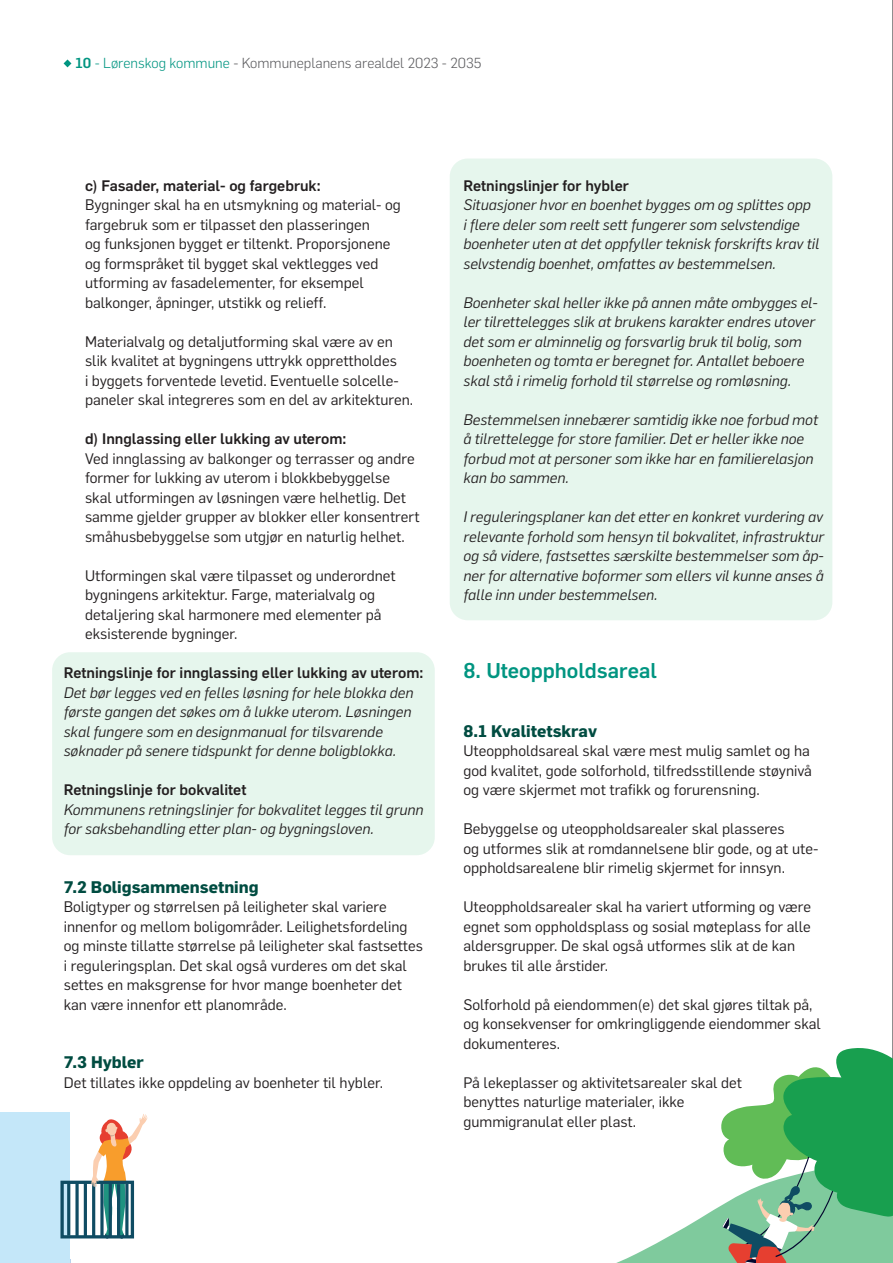
<style>
.page{position:relative;width:893px;height:1263px;background:#fff}
.page>*{position:absolute;margin:0;border:0;box-sizing:border-box;transform-origin:0 0}
.t1{font:500 21px "Flama";color:#009581}
.t2{font:700 16.5px "Flama";color:#004c41}
.t3{font:15px/19.5px "Flama";color:#231f20}
.t4{font:italic 15px/19.5px "Flama";color:#231f20}
.t5{font:500 15px "Flama";color:#231f20}
.t6{font:300 14.25px "Flama";color:#5c5c5f}
.s1{font-weight:500;color:#009581}
.s2{color:#009581}
</style>
<div class="page">
<hr style="left:892px;top:0;width:1px;height:1263px;background:#231f20">
<div style="left:52px;top:652px;width:383px;height:203px;background:#e6f6ed;border-radius:18px"></div>
<div style="left:450px;top:158px;width:382px;height:462px;background:#e6f6ed;border-radius:18px"></div>
<hr style="left:55px;top:1260px;width:16px;height:3px;background:#b8d1ec">
<div style="left:0;top:1112px;width:70px;height:151px;background:#c4e7f9"></div>
<div style="left:60px;top:1181px;width:74px;height:57px;border:3px solid #0f4c63"></div>
<hr style="left:67px;top:1182px;width:3px;height:53px;background:#0f4c63">
<svg style="left:75px;top:1182px;width:4px;height:54px"></svg>
<hr style="left:84px;top:1183px;width:3px;height:54px;background:#0f4c63">
<svg style="left:91px;top:1114px;width:57px;height:125px"></svg>
<svg style="left:616px;top:1044px;width:277px;height:219px"></svg>
<svg style="left:64px;top:59px;width:7px;height:8px"></svg>
<p class="t6" style="left:75px;top:53px;width:407px"><span class="s1">10</span> <span class="s2">- Lørenskog kommune</span> - Kommuneplanens arealdel 2023 - 2035</p>
<p class="t5" style="left:85px;top:174px;width:237px">c) Fasader, material- og fargebruk:</p>
<p class="t3" style="left:85px;top:194px;width:317px">Bygninger skal ha en utsmykning og material- og fargebruk som er tilpasset den plasseringen<br>og funksjonen bygget er tiltenkt. Proporsjonene og formspråket til bygget skal vektlegges ved utforming av fasadelementer, for eksempel balkonger, åpninger, utstikk og relieff.</p>
<p class="t3" style="left:85px;top:330px;width:330px">Materialvalg og detaljutforming skal være av en slik kvalitet at bygningens uttrykk opprettholdes<br>i byggets forventede levetid. Eventuelle solcelle&shy;paneler skal integreres som en del av arkitekturen.</p>
<p class="t5" style="left:85px;top:428px;width:263px">d) Innglassing eller lukking av uterom:</p>
<p class="t3" style="left:85px;top:447px;width:336px">Ved innglassing av balkonger og terrasser og andre former for lukking av uterom i blokkbebyggelse skal utformingen av løsningen være helhetlig. Det samme gjelder grupper av blokker eller konsentrert småhusbebyggelse som utgjør en naturlig helhet.</p>
<p class="t3" style="left:85px;top:564px;width:312px">Utformingen skal være tilpasset og underordnet bygningens arkitektur. Farge, materialvalg og detaljering skal harmonere med elementer på eksisterende bygninger.</p>
<p class="t5" style="left:64px;top:662px;width:361px">Retningslinje for innglassing eller lukking av uterom:</p>
<p class="t4" style="left:64px;top:682px;width:351px">Det bør legges ved en felles løsning for hele blokka den første gangen det søkes om å lukke uterom. Løsningen skal fungere som en designmanual for tilsvarende søknader på senere tidspunkt for denne boligblokka.</p>
<p class="t5" style="left:64px;top:779px;width:184px">Retningslinje for bokvalitet</p>
<p class="t4" style="left:64px;top:799px;width:361px">Kommunens retningslinjer for bokvalitet legges til grunn for saksbehandling etter plan- og bygningsloven.</p>
<p class="t2" style="left:64px;top:877px;width:196px">7.2 Boligsammensetning</p>
<p class="t3" style="left:64px;top:896px;width:361px">Boligtyper og størrelsen på leiligheter skal variere innenfor og mellom boligområder. Leilighetsfordeling og minste tillatte størrelse på leiligheter skal fastsettes i reguleringsplan. Det skal også vurderes om det skal settes en maksgrense for hvor mange boenheter det kan være innenfor ett planområde.</p>
<p class="t2" style="left:64px;top:1052px;width:82px">7.3 Hybler</p>
<p class="t3" style="left:64px;top:1071px;width:321px">Det tillates ikke oppdeling av boenheter til hybler.</p>
<p class="t5" style="left:463px;top:174px;width:167px">Retningslinjer for hybler</p>
<p class="t4" style="left:463px;top:194px;width:357px">Situasjoner hvor en boenhet bygges om og splittes opp<br>i flere deler som reelt sett fungerer som selvstendige boenheter uten at det oppfyller teknisk forskrifts krav til selvstendig boenhet, omfattes av bestemmelsen.</p>
<p class="t4" style="left:463px;top:292px;width:356px">Boenheter skal heller ikke på annen måte ombygges el&shy;ler tilrettelegges slik at brukens karakter endres utover det som er alminnelig og forsvarlig bruk til bolig, som boenheten og tomta er beregnet for. Antallet beboere skal stå i rimelig forhold til størrelse og romløsning.</p>
<p class="t4" style="left:463px;top:409px;width:356px">Bestemmelsen innebærer samtidig ikke noe forbud mot å tilrettelegge for store familier. Det er heller ikke noe forbud mot at personer som ikke har en familierelasjon kan bo sammen.</p>
<p class="t4" style="left:463px;top:506px;width:362px;text-align:justify">I reguleringsplaner kan det etter en konkret vurdering av relevante forhold som hensyn til bokvalitet, infrastruktur og så videre, fastsettes særskilte bestemmelser som åp&shy;ner for alternative boformer som ellers vil kunne anses å falle inn under bestemmelsen.</p>
<h1 class="t1" style="left:463px;top:655px;width:195px">8. Uteoppholdsareal</h1>
<p class="t2" style="left:463px;top:721px;width:135px">8.1 Kvalitetskrav</p>
<p class="t3" style="left:463px;top:740px;width:350px">Uteoppholdsareal skal være mest mulig samlet og ha god kvalitet, gode solforhold, tilfredsstillende støynivå og være skjermet mot trafikk og forurensning.</p>
<p class="t3" style="left:463px;top:818px;width:356px">Bebyggelse og uteoppholdsarealer skal plasseres<br>og utformes slik at romdannelsene blir gode, og at ute&shy;oppholdsarealene blir rimelig skjermet for innsyn.</p>
<p class="t3" style="left:463px;top:896px;width:349px">Uteoppholdsarealer skal ha variert utforming og være egnet som oppholdsplass og sosial møteplass for alle aldersgrupper. De skal også utformes slik at de kan brukes til alle årstider.</p>
<p class="t3" style="left:463px;top:993px;width:359px">Solforhold på eiendommen(e) det skal gjøres tiltak på, og konsekvenser for omkringliggende eiendommer skal dokumenteres.</p>
<p class="t3" style="left:463px;top:1071px;width:280px">På lekeplasser og aktivitetsarealer skal det benyttes naturlige materialer, ikke gummigranulat eller plast.</p>
</div>
